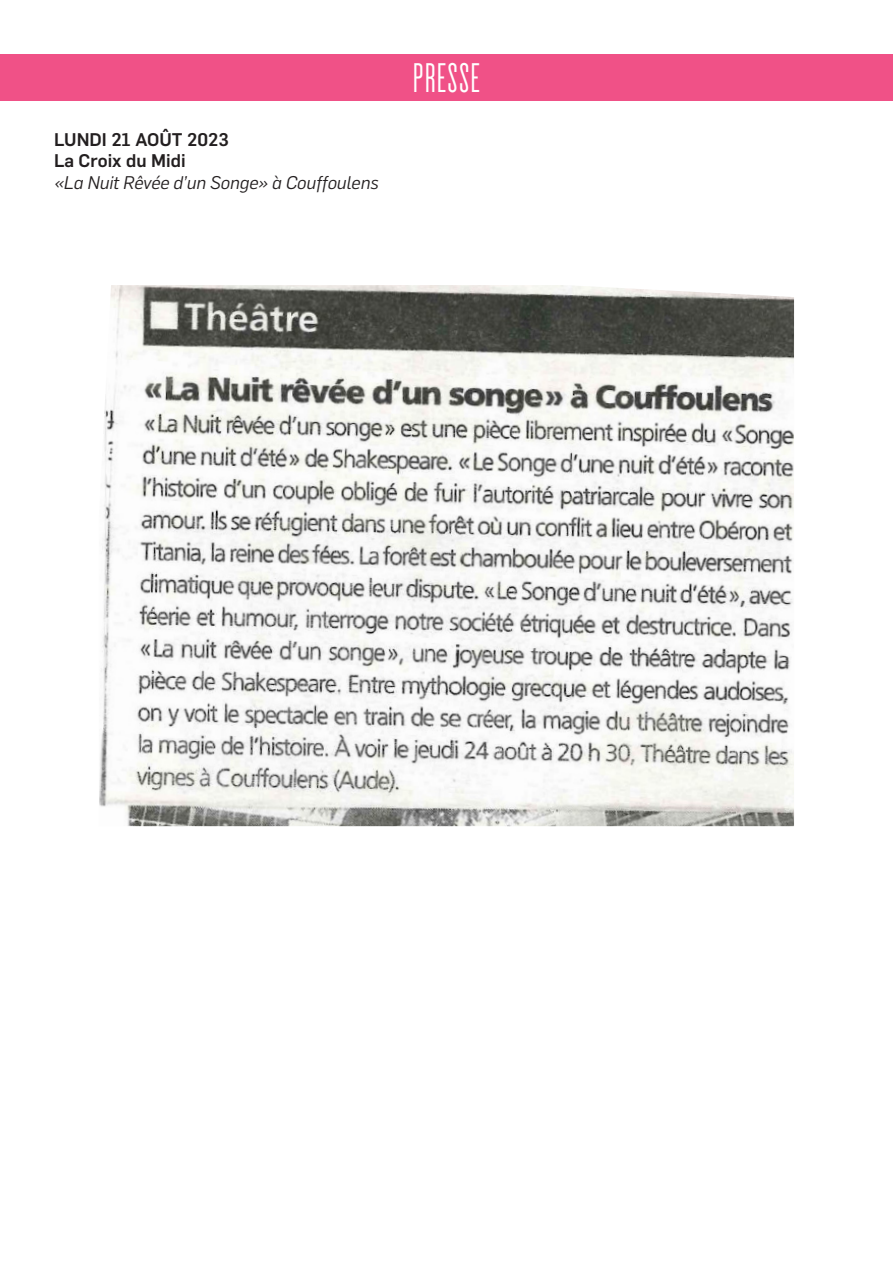
<style>
.page{position:relative;width:893px;height:1263px;background:#fff}
.page>*{position:absolute;margin:0;border:0;box-sizing:border-box;transform-origin:0 0}
.t1{font:500 36px "Cactus";letter-spacing:.02em;color:#fff}
.t2{font:italic 18px "Flama";color:#231f20}
.t3{font:500 18px "Flama";color:#231f20}
</style>
<div class="page">
<img style="left:99px;top:285px;width:695px;height:541px">
<div style="left:0;top:54px;width:893px;height:46px;background:#f05187"></div>
<p class="t3" style="left:54px;top:126px;width:176px">LUNDI 21 AOÛT 2023</p>
<p class="t3" style="left:54px;top:148px;width:133px">La Croix du Midi</p>
<p class="t2" style="left:54px;top:170px;width:326px">«La Nuit Rêvée d’un Songe» à Couffoulens</p>
<p class="t1" style="left:413px;top:54px;width:69px">PRESSE</p>
</div>
